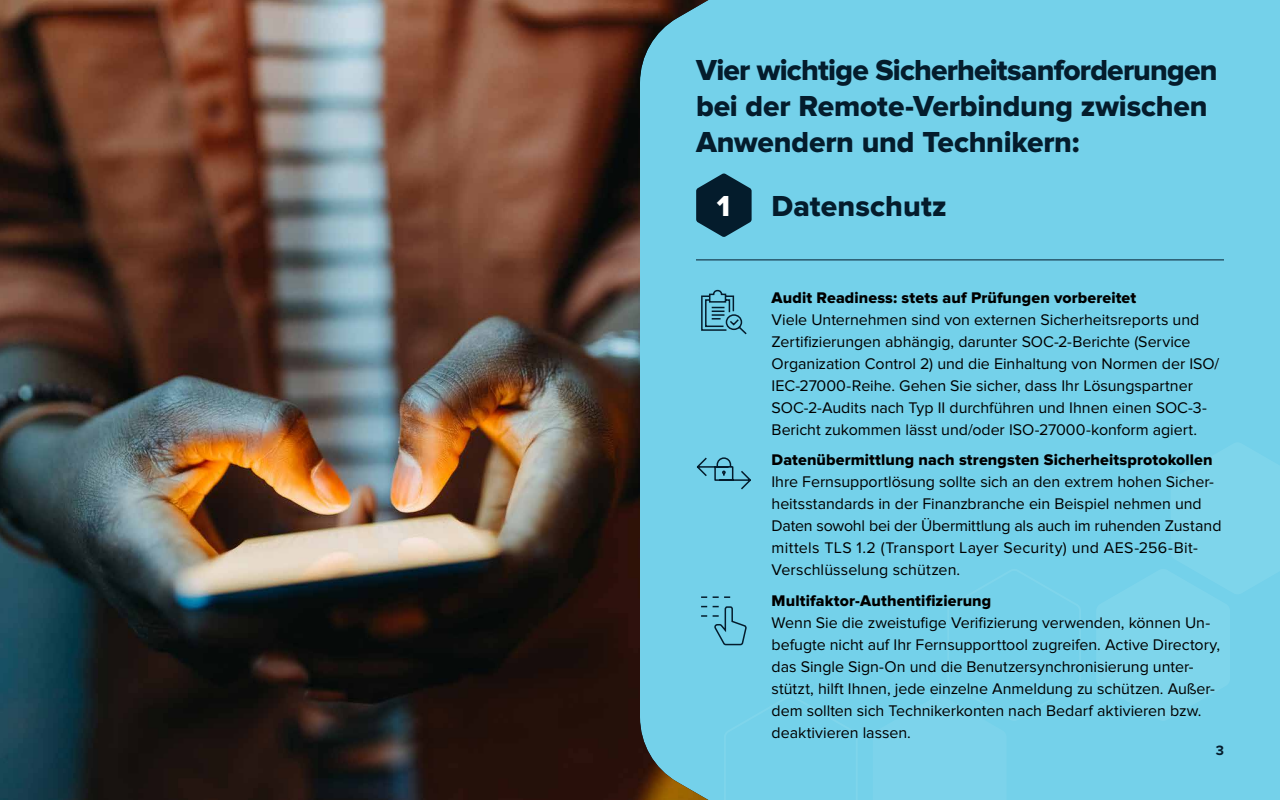
<style>
.page{position:relative;width:1280px;height:800px;background:#74d1ea}
.page>*{position:absolute;margin:0;border:0;box-sizing:border-box;transform-origin:0 0}
.t1{font:30px/36px "Proxima Nova Extrabld";letter-spacing:-.01em;color:#041c2c}
.t2{font:30px "Proxima Nova Extrabld";color:#fff}
.t3{font:16px/22px "Proxima Nova";letter-spacing:-.005em;color:#000}
.t4{font:16px "Proxima Nova Extrabld";letter-spacing:.01em;color:#000}
.t5{font:700 14px "Proxima Nova";color:#041c2c}
</style>
<div class="page">
<img style="left:0;top:0;width:708px;height:800px">
<svg style="left:713px;top:606px;width:34px;height:40px"></svg>
<svg style="left:696px;top:173px;width:56px;height:64px"></svg>
<svg style="left:695px;top:456px;width:56px;height:35px"></svg>
<svg style="left:700px;top:289px;width:47px;height:47px"></svg>
<hr style="left:696px;top:259px;width:528px;height:1px;background:#041c2c">
<h1 class="t1" style="left:696px;top:53px;width:523px">Vier wichtige Sicherheitsanforderungen bei der Remote-Verbindung zwischen<br>Anwendern und Technikern:</h1>
<h1 class="t2" style="left:717px;top:189px;width:15px">1</h1>
<h1 class="t1" style="left:772px;top:189px;width:177px">Datenschutz</h1>
<p class="t4" style="left:772px;top:288px;width:366px">Audit Readiness: stets auf Prüfungen vorbereitet</p>
<p class="t3" style="left:772px;top:308px;width:449px">Viele Unternehmen sind von externen Sicherheitsreports und Zertifizierungen abhängig, darunter SOC-2-Berichte (Service Organization Control 2) und die Einhaltung von Normen der ISO/ IEC-27000-Reihe. Gehen Sie sicher, dass Ihr Lösungspartner SOC-2-Audits nach Typ II durchführen und Ihnen einen SOC-3- Bericht zukommen lässt und/oder ISO-27000-konform agiert.</p>
<p class="t4" style="left:772px;top:450px;width:443px">Datenübermittlung nach strengsten Sicherheitsprotokollen</p>
<p class="t3" style="left:772px;top:471px;width:452px">Ihre Fernsupportlösung sollte sich an den extrem hohen Sicher&shy;heitsstandards in der Finanzbranche ein Beispiel nehmen und Daten sowohl bei der Übermittlung als auch im ruhenden Zustand mittels TLS 1.2 (Transport Layer Security) und AES-256-Bit-Verschlüsselung schützen.</p>
<p class="t4" style="left:772px;top:591px;width:221px">Multifaktor-Authentifizierung</p>
<p class="t3" style="left:772px;top:611px;width:450px">Wenn Sie die zweistufige Verifizierung verwenden, können Un&shy;befugte nicht auf Ihr Fernsupporttool zugreifen. Active Directory, das Single Sign-On und die Benutzersynchronisierung unter&shy;stützt, hilft Ihnen, jede einzelne Anmeldung zu schützen. Außer&shy;dem sollten sich Technikerkonten nach Bedarf aktivieren bzw. deaktivieren lassen.</p>
<p class="t5" style="left:1216px;top:742px;width:10px">3</p>
</div>
